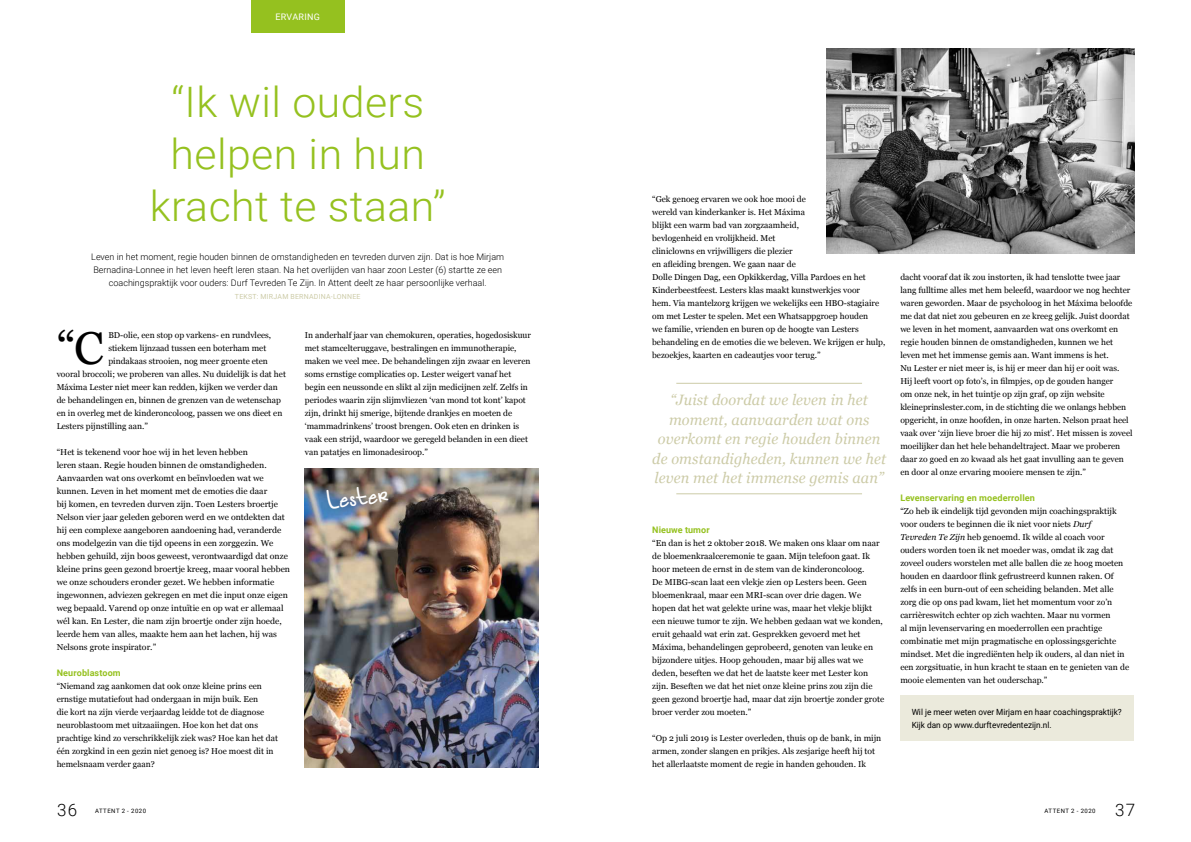
<style>
.page{position:relative;width:1191px;height:842px;background:#fff}
.page>*{position:absolute;margin:0;border:0;box-sizing:border-box;transform-origin:0 0}
.t1{font:46px "Georgia";color:#000}
.t2{font:300 42px/52px "Roboto";letter-spacing:.01em;color:#95c11f;text-align:center}
.t3{font:24px "Nymph's Handwriting";color:#fff}
.t4{font:300 17px "Roboto";color:#000}
.t5{font:italic 15px/19.5px "Georgia";letter-spacing:.01em;color:#cccba7;text-align:center}
.t6{font:300 9px/13px "Roboto";color:#000;text-align:center}
.t7{font:700 9px "Roboto";letter-spacing:.015em;color:#95c11f}
.t8{font:9px "Roboto";letter-spacing:.035em;color:#fff}
.t9{font:8.5px/13px "Georgia";color:#000}
.t10{font:8.5px/13px "Roboto";color:#000}
.t11{font:7px "Roboto";letter-spacing:.035em;color:#cccba7}
.t12{font:6px "Roboto";letter-spacing:.085em;color:#000}
.s1{font-style:italic}
</style>
<div class="page">
<div style="left:251px;top:0;width:93px;height:32px;background:#95c11f"></div>
<hr style="left:676px;top:383px;width:186px;height:1px;background:#cccba7">
<hr style="left:676px;top:494px;width:186px;height:1px;background:#cccba7">
<img style="left:305px;top:468px;width:234px;height:299px">
<div style="left:315px;top:476px;width:84px;height:44px;background:#000;opacity:.75"></div>
<img style="left:827px;top:48px;width:307px;height:206px">
<div style="left:900px;top:696px;width:234px;height:45px;background:#ebeadc"></div>
<p class="t8" style="left:275px;top:10px;width:46px">ERVARING</p>
<h2 class="t2" style="left:150px;top:75px;width:297px">“Ik wil ouders helpen in hun kracht te staan”</h2>
<p class="t6" style="left:91px;top:250px;width:414px">Leven in het moment, regie houden binnen de omstandigheden en tevreden durven zijn. Dat is hoe Mirjam<br>Bernadina-Lonnee in het leven heeft leren staan. Na het overlijden van haar zoon Lester (6) startte ze een coachingspraktijk voor ouders: Durf Tevreden Te Zijn. In Attent deelt ze haar persoonlijke verhaal.</p>
<p class="t11" style="left:235px;top:292px;width:127px">TEKST: MIRJAM BERNADINA-LONNEE</p>
<h1 class="t1" style="left:57px;top:315px;width:49px">“C</h1>
<p class="t9" style="left:108px;top:328px;width:164px">BD-olie, een stop op varkens- en rundvlees,</p>
<p class="t9" style="left:108px;top:341px;width:159px">stiekem lijnzaad tussen een boterham met</p>
<p class="t9" style="left:108px;top:354px;width:161px">pindakaas strooien, nog meer groente eten</p>
<p class="t9" style="left:57px;top:367px;width:231px">vooral broccoli; we proberen van alles. Nu duidelijk is dat het</p>
<p class="t9" style="left:57px;top:380px;width:223px">Máxima Lester niet meer kan redden, kijken we verder dan</p>
<p class="t9" style="left:57px;top:393px;width:226px">de behandelingen en, binnen de grenzen van de wetenschap</p>
<p class="t9" style="left:57px;top:406px;width:227px">en in overleg met de kinderoncoloog, passen we ons dieet en</p>
<p class="t9" style="left:57px;top:419px;width:93px">Lesters pijnstilling aan.”</p>
<p class="t9" style="left:57px;top:445px;width:235px">“Het is tekenend voor hoe wij in het leven hebben<br>leren staan. Regie houden binnen de omstandigheden.<br>Aanvaarden wat ons overkomt en beïnvloeden wat we kunnen. Leven in het moment met de emoties die daar<br>bij komen, en tevreden durven zijn. Toen Lesters broertje Nelson vier jaar geleden geboren werd en we ontdekten dat hij een complexe aangeboren aandoening had, veranderde ons modelgezin van die tijd opeens in een zorggezin. We hebben gehuild, zijn boos geweest, verontwaardigd dat onze kleine prins geen gezond broertje kreeg, maar vooral hebben we onze schouders eronder gezet. We hebben informatie ingewonnen, adviezen gekregen en met die input onze eigen weg bepaald. Varend op onze intuïtie en op wat er allemaal wél kan. En Lester, die nam zijn broertje onder zijn hoede, leerde hem van alles, maakte hem aan het lachen, hij was Nelsons grote inspirator.”</p>
<p class="t7" style="left:57px;top:666px;width:66px">Neuroblastoom</p>
<p class="t9" style="left:57px;top:679px;width:223px">“Niemand zag aankomen dat ook onze kleine prins een ernstige mutatiefout had ondergaan in mijn buik. Een<br>die kort na zijn vierde verjaardag leidde tot de diagnose neuroblastoom met uitzaaiingen. Hoe kon het dat ons prachtige kind zo verschrikkelijk ziek was? Hoe kan het dat één zorgkind in een gezin niet genoeg is? Hoe moest dit in hemelsnaam verder gaan?</p>
<p class="t9" style="left:305px;top:328px;width:228px">In anderhalf jaar van chemokuren, operaties, hogedosiskuur met stamcelteruggave, bestralingen en immunotherapie, maken we veel mee. De behandelingen zijn zwaar en leveren soms ernstige complicaties op. Lester weigert vanaf het begin een neussonde en slikt al zijn medicijnen zelf. Zelfs in periodes waarin zijn slijmvliezen ‘van mond tot kont’ kapot zijn, drinkt hij smerige, bijtende drankjes en moeten de ‘mammadrinkens’ troost brengen. Ook eten en drinken is vaak een strijd, waardoor we geregeld belanden in een dieet van patatjes en limonadesiroop.”</p>
<h3 class="t3" style="left:325px;top:485px;width:63px;rotate:-7deg">Lester</h3>
<p class="t9" style="left:652px;top:192px;width:235px">“Gek genoeg ervaren we ook hoe mooi de<br>wereld van kinderkanker is. Het Máxima<br>blijkt een warm bad van zorgzaamheid,<br>bevlogenheid en vrolijkheid. Met<br>cliniclowns en vrijwilligers die plezier<br>en afleiding brengen. We gaan naar de<br>Dolle Dingen Dag, een Opkikkerdag, Villa Pardoes en het Kinderbeestfeest. Lesters klas maakt kunstwerkjes voor<br>hem. Via mantelzorg krijgen we wekelijks een HBO-stagiaire om met Lester te spelen. Met een Whatsappgroep houden<br>we familie, vrienden en buren op de hoogte van Lesters behandeling en de emoties die we beleven. We krijgen er hulp, bezoekjes, kaarten en cadeautjes voor terug.”</p>
<h3 class="t5" style="left:652px;top:389px;width:235px">“Juist doordat we leven in het moment, aanvaarden wat ons overkomt en regie houden binnen de omstandigheden, kunnen we het leven met het immense gemis aan”</h3>
<p class="t7" style="left:652px;top:523px;width:59px">Nieuwe tumor</p>
<p class="t9" style="left:652px;top:536px;width:233px">“En dan is het 2 oktober 2018. We maken ons klaar om naar de bloemenkraalceremonie te gaan. Mijn telefoon gaat. Ik hoor meteen de ernst in de stem van de kinderoncoloog.<br>De MIBG-scan laat een vlekje zien op Lesters been. Geen bloemenkraal, maar een MRI-scan over drie dagen. We hopen dat het wat gelekte urine was, maar het vlekje blijkt een nieuwe tumor te zijn. We hebben gedaan wat we konden, eruit gehaald wat erin zat. Gesprekken gevoerd met het Máxima, behandelingen geprobeerd, genoten van leuke en bijzondere uitjes. Hoop gehouden, maar bij alles wat we deden, beseften we dat het de laatste keer met Lester kon zijn. Beseften we dat het niet onze kleine prins zou zijn die geen gezond broertje had, maar dat zijn broertje zonder grote broer verder zou moeten.”</p>
<p class="t9" style="left:652px;top:731px;width:231px">“Op 2 juli 2019 is Lester overleden, thuis op de bank, in mijn armen, zonder slangen en prikjes. Als zesjarige heeft hij tot het allerlaatste moment de regie in handen gehouden. Ik</p>
<p class="t9" style="left:900px;top:270px;width:234px">dacht vooraf dat ik zou instorten, ik had tenslotte twee jaar lang fulltime alles met hem beleefd, waardoor we nog hechter waren geworden. Maar de psycholoog in het Máxima beloofde me dat dat niet zou gebeuren en ze kreeg gelijk. Juist doordat we leven in het moment, aanvaarden wat ons overkomt en regie houden binnen de omstandigheden, kunnen we het leven met het immense gemis aan. Want immens is het.<br>Nu Lester er niet meer is, is hij er meer dan hij er ooit was.<br>Hij leeft voort op foto’s, in filmpjes, op de gouden hanger<br>om onze nek, in het tuintje op zijn graf, op zijn website kleineprinslester.com, in de stichting die we onlangs hebben opgericht, in onze hoofden, in onze harten. Nelson praat heel vaak over ‘zijn lieve broer die hij zo mist’. Het missen is zoveel moeilijker dan het hele behandeltraject. Maar we proberen daar zo goed en zo kwaad als het gaat invulling aan te geven en door al onze ervaring mooiere mensen te zijn.”</p>
<p class="t7" style="left:900px;top:491px;width:136px">Levenservaring en moederrollen</p>
<p class="t9" style="left:900px;top:504px;width:230px">“Zo heb ik eindelijk tijd gevonden mijn coachingspraktijk voor ouders te beginnen die ik niet voor niets <span class="s1">Durf Tevreden Te Zijn</span> heb genoemd. Ik wilde al coach voor ouders worden toen ik net moeder was, omdat ik zag dat zoveel ouders worstelen met alle ballen die ze hoog moeten houden en daardoor flink gefrustreerd kunnen raken. Of zelfs in een burn-out of een scheiding belanden. Met alle zorg die op ons pad kwam, liet het momentum voor zo’n carrièreswitch echter op zich wachten. Maar nu vormen<br>al mijn levenservaring en moederrollen een prachtige combinatie met mijn pragmatische en oplossingsgerichte mindset. Met die ingrediënten help ik ouders, al dan niet in een zorgsituatie, in hun kracht te staan en te genieten van de mooie elementen van het ouderschap.”</p>
<p class="t10" style="left:911px;top:705px;width:212px">Wil je meer weten over Mirjam en haar coachingspraktijk?<br>Kijk dan op www.durftevredentezijn.nl.</p>
<h3 class="t4" style="left:57px;top:798px;width:22px">36</h3>
<p class="t12" style="left:95px;top:806px;width:53px">ATTENT 2 - 2020</p>
<p class="t12" style="left:1044px;top:806px;width:53px">ATTENT 2 - 2020</p>
<h3 class="t4" style="left:1115px;top:798px;width:22px">37</h3>
</div>
